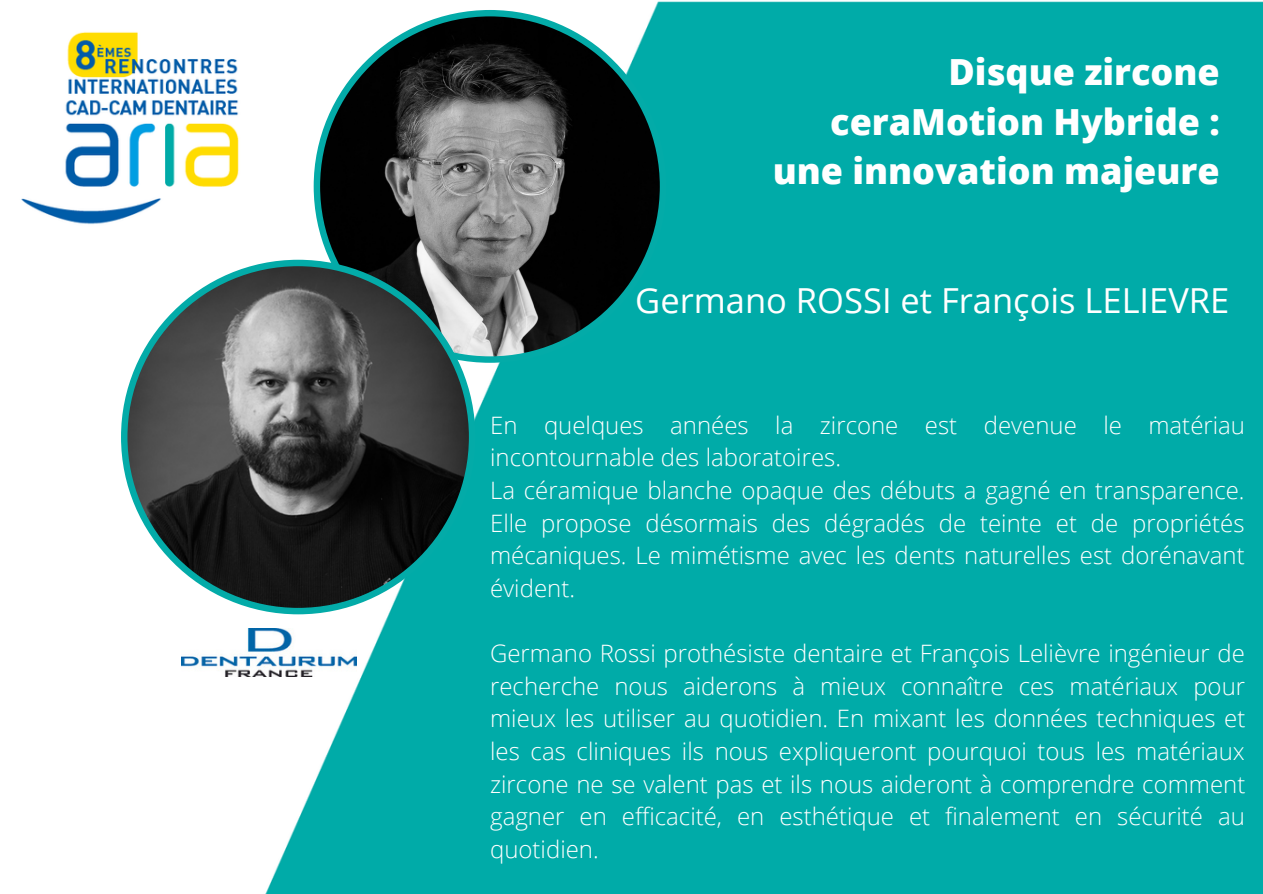
<style>
.page{position:relative;width:1263px;height:894px;background:#fff}
.page>*{position:absolute;margin:0;border:0;box-sizing:border-box;transform-origin:0 0}
.t1{font:800 36px "Open Sans";color:#fff}
.t2{font:34.5px "Open Sans";color:#fff}
.t3{font:300 24px/32.5px "Open Sans";color:#fff;text-align:justify}
</style>
<div class="page">
<img style="left:21px;top:1px;width:1242px;height:892px">
<svg style="left:314px;top:10px;width:352px;height:352px;background:#445c5b"></svg>
<svg style="left:121px;top:260px;width:354px;height:354px;background:#536464"></svg>
<img style="left:182px;top:628px;width:174px;height:48px">
<p class="t1" style="left:948px;top:46px;width:273px">Disque zircone</p>
<p class="t1" style="left:830px;top:96px;width:391px">ceraMotion Hybride :</p>
<p class="t1" style="left:773px;top:145px;width:448px">une innovation majeure</p>
<p class="t2" style="left:635px;top:276px;width:596px">Germano ROSSI et François LELIEVRE</p>
<p class="t3" style="left:490px;top:408px;width:756px">En quelques années la zircone est devenue le matériau incontournable des laboratoires.</p>
<p class="t3" style="left:490px;top:473px;width:756px">La céramique blanche opaque des débuts a gagné en transparence.<br>Elle propose désormais des dégradés de teinte et de propriétés mécaniques. Le mimétisme avec les dents naturelles est dorénavant évident.</p>
<p class="t3" style="left:490px;top:636px;width:757px">Germano Rossi prothésiste dentaire et François Lelièvre ingénieur de recherche nous aiderons à mieux connaître ces matériaux pour mieux les utiliser au quotidien. En mixant les données techniques et les cas cliniques ils nous expliqueront pourquoi tous les matériaux zircone ne se valent pas et ils nous aideront à comprendre comment gagner en efficacité, en esthétique et finalement en sécurité au quotidien.</p>
</div>
